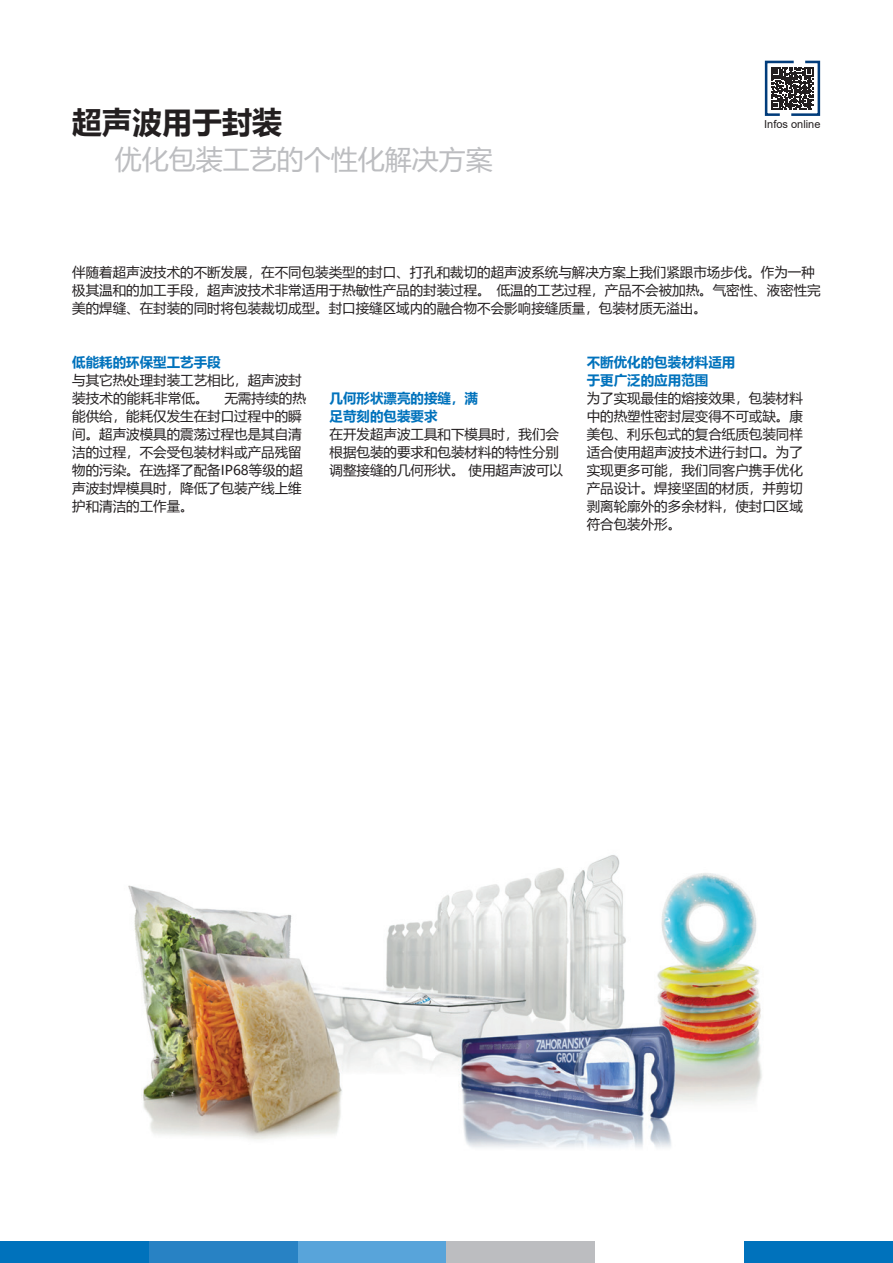
<style>
.page{position:relative;width:893px;height:1263px;background:#fff}
.page>*{position:absolute;margin:0;border:0;box-sizing:border-box;transform-origin:0 0}
.t1{font:700 30px "Microsoft Ya Hei";color:#231f20}
.t2{font:27px "Microsoft Ya Hei";color:#bcbdc0}
.t3{font:13.5px/18px "Microsoft Ya Hei";color:#231f20}
.t4{font:700 13.5px/18px "Microsoft Ya Hei";color:#0072bc}
.t5{font:10.95px "Arial";color:#231f20}
</style>
<div class="page">
<img style="left:128px;top:855px;width:634px;height:293px">
<div style="left:0;top:1242px;width:149px;height:21px;background:#0072bc"></div>
<div style="left:149px;top:1242px;width:149px;height:21px;background:#2882c4"></div>
<div style="left:298px;top:1242px;width:148px;height:21px;background:#58a4da"></div>
<div style="left:446px;top:1242px;width:149px;height:21px;background:#bcbdc0"></div>
<div style="left:744px;top:1242px;width:149px;height:21px;background:#0072bc"></div>
<svg style="left:764px;top:60px;width:57px;height:56px"></svg>
<h1 class="t1" style="left:72px;top:101px;width:211px">超声波用于封装</h1>
<h2 class="t2" style="left:115px;top:141px;width:379px">优化包装工艺的个性化解决方案</h2>
<p class="t5" style="left:764px;top:117px;width:58px">Infos online</p>
<p class="t3" style="left:72px;top:262px;width:750px">伴随着超声波技术的不断发展，在不同包装类型的封口、打孔和裁切的超声波系统与解决方案上我们紧跟市场步伐。作为一种极其温和的加工手段，超声波技术非常适用于热敏性产品的封装过程。 低温的工艺过程，产品不会被加热。气密性、液密性完美的焊缝、在封装的同时将包装裁切成型。封口接缝区域内的融合物不会影响接缝质量，包装材质无溢出。</p>
<p class="t4" style="left:72px;top:352px;width:150px">低能耗的环保型工艺手段</p>
<p class="t3" style="left:72px;top:370px;width:235px">与其它热处理封装工艺相比，超声波封装技术的能耗非常低。 无需持续的热能供给，能耗仅发生在封口过程中的瞬间。超声波模具的震荡过程也是其自清洁的过程，不会受包装材料或产品残留物的污染。在选择了配备IP68等级的超声波封焊模具时，降低了包装产线上维护和清洁的工作量。</p>
<p class="t4" style="left:330px;top:388px;width:150px">几何形状漂亮的接缝，满足苛刻的包装要求</p>
<p class="t3" style="left:330px;top:424px;width:235px">在开发超声波工具和下模具时，我们会根据包装的要求和包装材料的特性分别调整接缝的几何形状。 使用超声波可以</p>
<p class="t4" style="left:587px;top:352px;width:150px">不断优化的包装材料适用于更广泛的应用范围</p>
<p class="t3" style="left:587px;top:388px;width:217px;text-align:justify">为了实现最佳的熔接效果，包装材料中的热塑性密封层变得不可或缺。康美包、利乐包式的复合纸质包装同样适合使用超声波技术进行封口。为了实现更多可能，我们同客户携手优化产品设计。焊接坚固的材质，并剪切剥离轮廓外的多余材料，使封口区域符合包装外形。</p>
</div>
